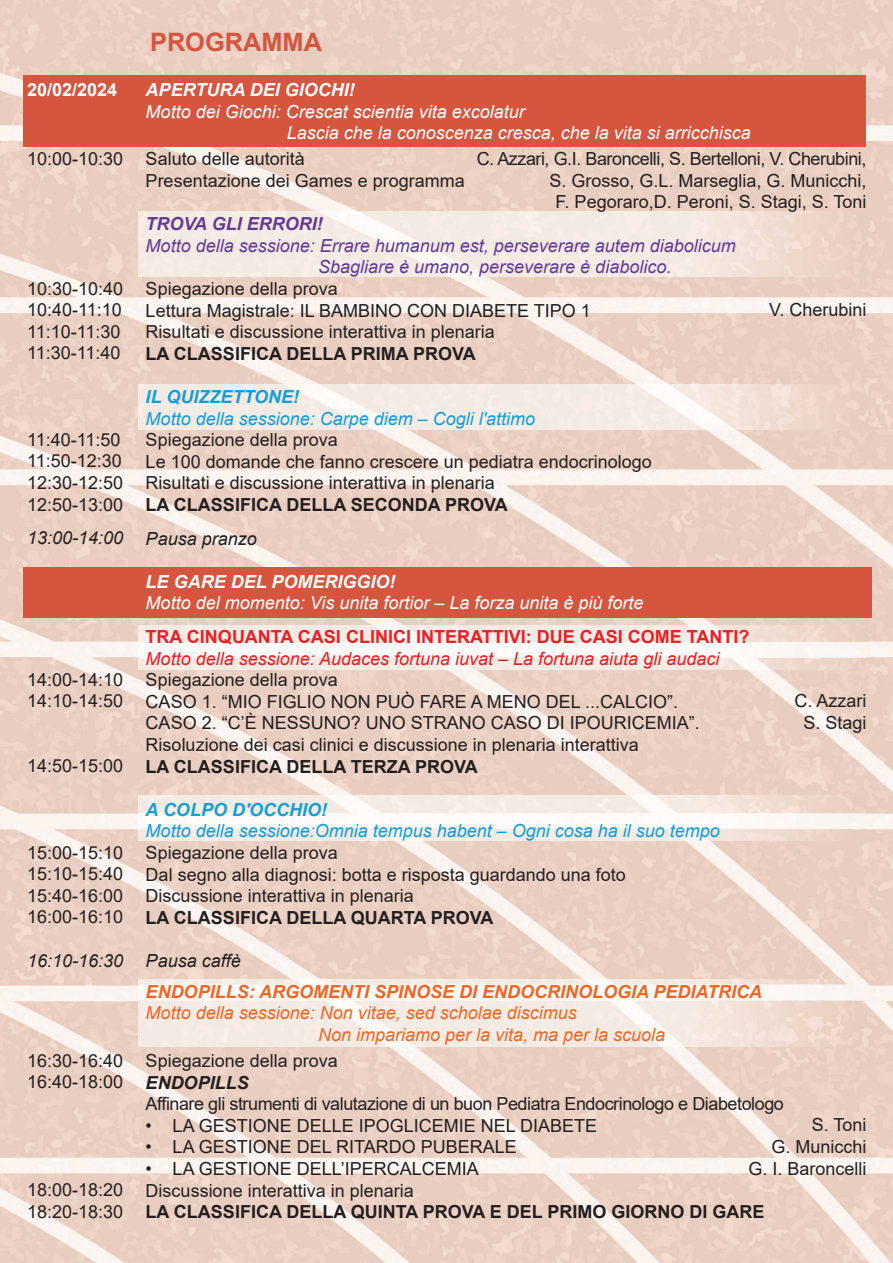
<style>
.page{position:relative;width:893px;height:1263px;background:#fff}
.page>*{position:absolute;margin:0;border:0;box-sizing:border-box;transform-origin:0 0}
.t1{font:700 25.35px "Arial";color:#d6553f}
.t2{font:18px/21.6px "Arial";color:#231f20}
.t3{font:700 18px "Arial";color:#231f20}
.t4{font:italic 18px/21.6px "Arial";color:#fff}
.t5{font:italic 18px/21.6px "Arial";color:#623b97}
.t6{font:italic 18px "Arial";color:#159dd9}
.t7{font:italic 18px/21.6px "Arial";color:#f06522}
.t8{font:18px "Arial";letter-spacing:-.025em;color:#231f20}
.t9{font:italic 18px "Arial";color:#eb1f25}
.t10{font:700 18px "Arial";color:#eb1f25}
.t11{font:italic 700 18px "Arial";color:#f06522}
.t12{font:italic 18px "Arial";color:#231f20}
.t13{font:italic 700 18px "Arial";color:#fff}
.t14{font:italic 700 18px "Arial";color:#159dd9}
.t15{font:italic 700 18px "Arial";color:#623b97}
.t16{font:700 18px "Arial";color:#fff}
.t17{font:italic 700 18px "Arial";color:#231f20}
</style>
<div class="page">
<img style="left:0;top:0;width:893px;height:1263px">
<img style="left:139px;top:211px;width:727px;height:66px">
<img style="left:139px;top:385px;width:727px;height:44px">
<img style="left:139px;top:625px;width:727px;height:45px">
<img style="left:139px;top:980px;width:725px;height:66px">
<img style="left:139px;top:796px;width:725px;height:44px">
<div style="left:23px;top:567px;width:849px;height:50px;background:#d6553f"></div>
<div style="left:23px;top:75px;width:843px;height:71px;background:#d6553f"></div>
<p class="t16" style="left:27px;top:77px;width:92px">20/02/2024</p>
<p class="t2" style="left:27px;top:148px;width:98px">10:00-10:30</p>
<p class="t2" style="left:27px;top:277px;width:98px">10:30-10:40<br>10:40-11:10<br>11:10-11:30<br>11:30-11:40</p>
<p class="t2" style="left:27px;top:428px;width:98px">11:40-11:50<br>11:50-12:30<br>12:30-12:50<br>12:50-13:00</p>
<p class="t12" style="left:27px;top:526px;width:98px">13:00-14:00</p>
<p class="t2" style="left:27px;top:668px;width:98px">14:00-14:10<br>14:10-14:50</p>
<p class="t2" style="left:27px;top:755px;width:98px">14:50-15:00</p>
<p class="t2" style="left:27px;top:841px;width:98px;text-align:justify">15:00-15:10<br>15:10-15:40<br>15:40-16:00<br>16:00-16:10</p>
<p class="t12" style="left:27px;top:949px;width:98px">16:10-16:30</p>
<p class="t2" style="left:27px;top:1049px;width:98px">16:30-16:40<br>16:40-18:00</p>
<p class="t2" style="left:27px;top:1179px;width:98px">18:00-18:20<br>18:20-18:30</p>
<h1 class="t1" style="left:150px;top:25px;width:173px">PROGRAMMA</h1>
<p class="t13" style="left:146px;top:78px;width:211px">APERTURA DEI GIOCHI!</p>
<p class="t4" style="left:287px;top:101px;width:466px;text-indent:-141px">Motto dei Giochi: Crescat scientia vita excolatur<br>Lascia che la conoscenza cresca, che la vita si arricchisca</p>
<p class="t2" style="left:146px;top:148px;width:321px">Saluto delle autorità<br>Presentazione dei Games e programma</p>
<p class="t15" style="left:146px;top:212px;width:178px">TROVA GLI ERRORI!</p>
<p class="t5" style="left:318px;top:235px;width:419px;text-indent:-172px">Motto della sessione: Errare humanum est, perseverare autem diabolicum<br>Sbagliare è umano, perseverare è diabolico.</p>
<p class="t2" style="left:146px;top:278px;width:447px">Spiegazione della prova<br>Lettura Magistrale: IL BAMBINO CON DIABETE TIPO 1<br>Risultati e discussione interattiva in plenaria</p>
<p class="t3" style="left:146px;top:341px;width:331px">LA CLASSIFICA DELLA PRIMA PROVA</p>
<p class="t14" style="left:146px;top:385px;width:155px">IL QUIZZETTONE!</p>
<p class="t6" style="left:146px;top:407px;width:391px">Motto della sessione: Carpe diem – Cogli l'attimo</p>
<p class="t2" style="left:146px;top:429px;width:508px">Spiegazione della prova<br>Le 100 domande che fanno crescere un pediatra endocrinologo<br>Risultati e discussione interattiva in plenaria</p>
<p class="t3" style="left:146px;top:492px;width:364px">LA CLASSIFICA DELLA SECONDA PROVA</p>
<p class="t12" style="left:146px;top:527px;width:113px">Pausa pranzo</p>
<p class="t13" style="left:146px;top:569px;width:251px">LE GARE DEL POMERIGGIO!</p>
<p class="t4" style="left:146px;top:592px;width:499px">Motto del momento: Vis unita fortior – La forza unita è più forte</p>
<p class="t10" style="left:146px;top:624px;width:605px">TRA CINQUANTA CASI CLINICI INTERATTIVI: DUE CASI COME TANTI?</p>
<p class="t9" style="left:146px;top:647px;width:575px">Motto della sessione: Audaces fortuna iuvat – La fortuna aiuta gli audaci</p>
<p class="t2" style="left:146px;top:669px;width:556px">Spiegazione della prova<br>CASO 1. “MIO FIGLIO NON PUÒ FARE A MENO DEL ...CALCIO”.<br>CASO 2. “C’È NESSUNO? UNO STRANO CASO DI IPOURICEMIA”.<br>Risoluzione dei casi clinici e discussione in plenaria interattiva</p>
<p class="t3" style="left:146px;top:754px;width:333px">LA CLASSIFICA DELLA TERZA PROVA</p>
<p class="t14" style="left:146px;top:797px;width:183px">A COLPO D'OCCHIO!</p>
<p class="t6" style="left:146px;top:819px;width:576px">Motto della sessione:Omnia tempus habent – Ogni cosa ha il suo tempo</p>
<p class="t2" style="left:146px;top:842px;width:482px">Spiegazione della prova<br>Dal segno alla diagnosi: botta e risposta guardando una foto<br>Discussione interattiva in plenaria</p>
<p class="t3" style="left:146px;top:905px;width:349px">LA CLASSIFICA DELLA QUARTA PROVA</p>
<p class="t12" style="left:146px;top:949px;width:97px">Pausa caffè</p>
<p class="t11" style="left:146px;top:979px;width:618px">ENDOPILLS: ARGOMENTI SPINOSE DI ENDOCRINOLOGIA PEDIATRICA</p>
<p class="t7" style="left:318px;top:1002px;width:349px;text-indent:-172px">Motto della sessione: Non vitae, sed scholae discimus<br>Non impariamo per la vita, ma per la scuola</p>
<p class="t2" style="left:146px;top:1050px;width:194px">Spiegazione della prova</p>
<p class="t17" style="left:146px;top:1070px;width:105px">ENDOPILLS</p>
<p class="t8" style="left:146px;top:1091px;width:640px">Affinare gli strumenti di valutazione di un buon Pediatra Endocrinologo e Diabetologo</p>
<p class="t2" style="left:146px;top:1114px;width:453px">• LA GESTIONE DELLE IPOGLICEMIE NEL DIABETE</p>
<p class="t2" style="left:146px;top:1136px;width:373px">• LA GESTIONE DEL RITARDO PUBERALE</p>
<p class="t2" style="left:146px;top:1158px;width:335px">• LA GESTIONE DELL’IPERCALCEMIA<br>Discussione interattiva in plenaria</p>
<p class="t3" style="left:146px;top:1199px;width:620px">LA CLASSIFICA DELLA QUINTA PROVA E DEL PRIMO GIORNO DI GARE</p>
<p class="t2" style="left:477px;top:148px;width:391px;text-align:right">C. Azzari, G.I. Baroncelli, S. Bertelloni, V. Cherubini,<br>S. Grosso, G.L. Marseglia, G. Municchi,<br>F. Pegoraro,D. Peroni, S. Stagi, S. Toni</p>
<p class="t2" style="left:769px;top:299px;width:99px">V. Cherubini</p>
<p class="t2" style="left:794px;top:690px;width:74px;text-align:center">C. Azzari<br>S. Stagi</p>
<p class="t2" style="left:748px;top:1114px;width:120px;text-align:right">S. Toni<br>G. Municchi<br>G. I. Baroncelli</p>
</div>
